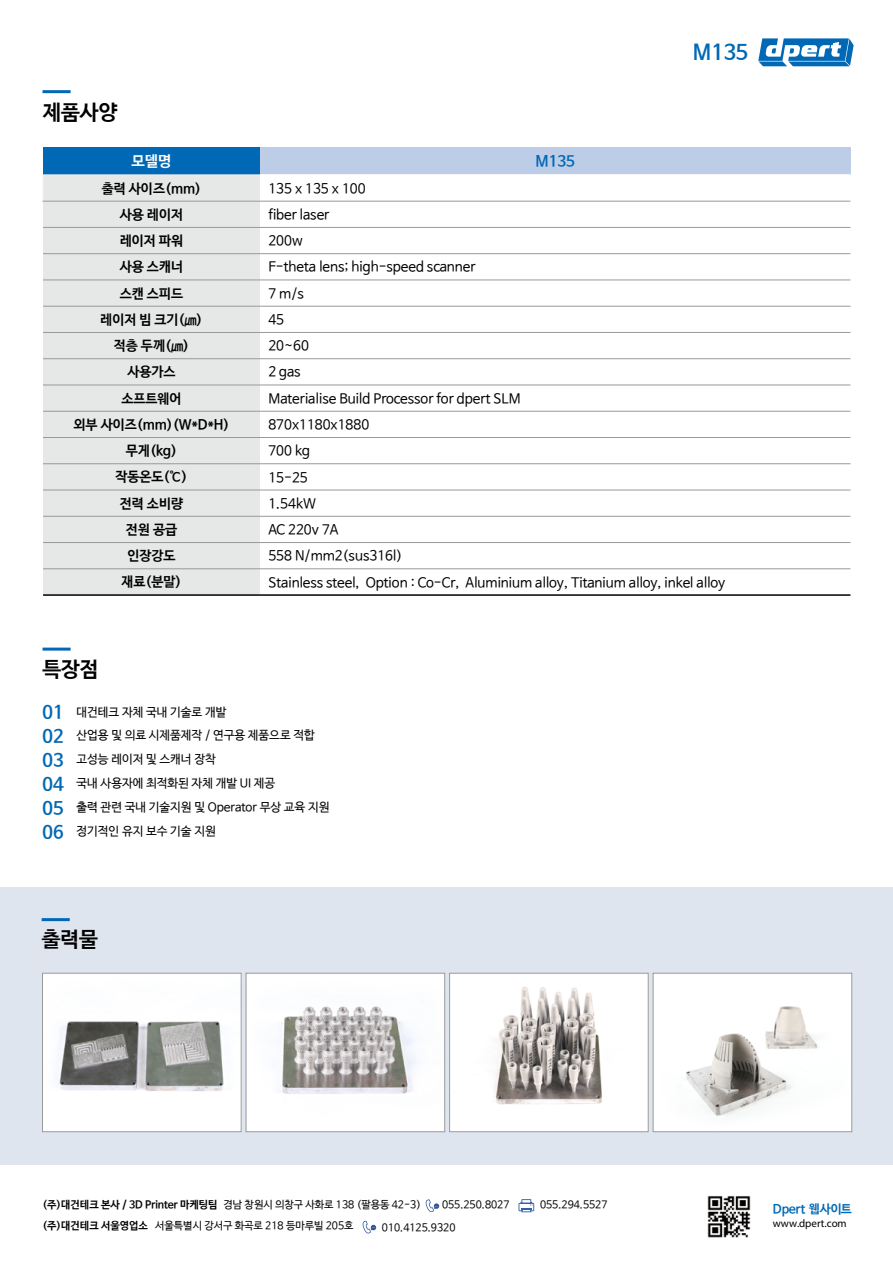
<style>
.page{position:relative;width:893px;height:1263px;background:#fff}
.page>*{position:absolute;margin:0;border:0;box-sizing:border-box;transform-origin:0 0}
.t1{font:700 21px "Nanum Barun Gothic";color:#000}
.t2{font:700 21px "Nanum Barun Gothic";color:#0068b4}
.t3{font:700 18px/23.9px "Nanum Barun Gothic";color:#0068b4;text-align:justify}
.t4{font:700 15px "Nanum Barun Gothic";color:#0068b4}
.t5{font:700 15px "Nanum Barun Gothic";color:#fff}
.t6{font:13.5px "Nanum Barun Gothic";color:#000}
.t7{font:700 13.5px "Nanum Barun Gothic";color:#000}
.t8{font:700 12.3px "Nanum Barun Gothic";color:#0068b4}
.t9{font:12px/23.9px "Nanum Barun Gothic";color:#000}
.t10{font:10.95px "Myriad Pro";color:#000}
.t11{font:10.5px "Nanum Barun Gothic";color:#000}
.t12{font:700 10.5px "Nanum Barun Gothic";color:#000}
.s1{font-weight:400}
.s2{font-weight:700}
</style>
<div class="page">
<div style="left:0;top:887px;width:893px;height:278px;background:#dfe5ef"></div>
<div style="left:43px;top:147px;width:217px;height:28px;background:#0068b4"></div>
<div style="left:260px;top:147px;width:590px;height:28px;background:#becde7"></div>
<div style="left:43px;top:175px;width:217px;height:419px;background:#e6e7e7"></div>
<hr style="left:260px;top:201px;width:590px;height:1px;background:#989999">
<hr style="left:260px;top:227px;width:590px;height:1px;background:#989999">
<hr style="left:260px;top:253px;width:590px;height:1px;background:#989999">
<hr style="left:260px;top:280px;width:590px;height:1px;background:#989999">
<hr style="left:260px;top:306px;width:590px;height:1px;background:#989999">
<hr style="left:260px;top:332px;width:590px;height:1px;background:#989999">
<hr style="left:260px;top:358px;width:590px;height:1px;background:#989999">
<hr style="left:260px;top:385px;width:590px;height:1px;background:#989999">
<hr style="left:260px;top:411px;width:590px;height:1px;background:#989999">
<hr style="left:260px;top:437px;width:590px;height:1px;background:#989999">
<hr style="left:260px;top:463px;width:590px;height:1px;background:#989999">
<hr style="left:260px;top:490px;width:590px;height:1px;background:#989999">
<hr style="left:260px;top:174px;width:590px;height:2px;background:#fff">
<hr style="left:260px;top:516px;width:590px;height:1px;background:#989999">
<hr style="left:43px;top:174px;width:217px;height:1px;background:#f0f0f0">
<svg style="left:43px;top:175px;width:1px;height:26px"></svg>
<hr style="left:260px;top:594px;width:590px;height:2px;background:#000">
<hr style="left:43px;top:594px;width:217px;height:2px;background:#000">
<hr style="left:43px;top:201px;width:217px;height:1px;background:#989999">
<hr style="left:43px;top:227px;width:217px;height:1px;background:#989999">
<hr style="left:43px;top:253px;width:217px;height:1px;background:#989999">
<hr style="left:43px;top:280px;width:217px;height:1px;background:#989999">
<hr style="left:43px;top:306px;width:217px;height:1px;background:#989999">
<hr style="left:43px;top:332px;width:217px;height:1px;background:#989999">
<hr style="left:43px;top:358px;width:217px;height:1px;background:#989999">
<hr style="left:43px;top:385px;width:217px;height:1px;background:#989999">
<hr style="left:43px;top:411px;width:217px;height:1px;background:#989999">
<hr style="left:43px;top:437px;width:217px;height:1px;background:#989999">
<hr style="left:43px;top:463px;width:217px;height:1px;background:#989999">
<hr style="left:43px;top:490px;width:217px;height:1px;background:#989999">
<hr style="left:43px;top:516px;width:217px;height:1px;background:#989999">
<hr style="left:43px;top:542px;width:217px;height:1px;background:#989999">
<hr style="left:260px;top:542px;width:590px;height:1px;background:#989999">
<hr style="left:43px;top:568px;width:217px;height:1px;background:#989999">
<hr style="left:260px;top:568px;width:590px;height:1px;background:#989999">
<svg style="left:426px;top:1199px;width:13px;height:13px"></svg>
<svg style="left:363px;top:1221px;width:13px;height:12px"></svg>
<svg style="left:518px;top:1199px;width:16px;height:13px"></svg>
<img style="left:707px;top:1196px;width:44px;height:42px">
<hr style="left:43px;top:90px;width:28px;height:3px;background:#0068b4">
<hr style="left:43px;top:648px;width:28px;height:3px;background:#0068b4">
<hr style="left:42px;top:918px;width:28px;height:3px;background:#0068b4">
<img style="left:44px;top:975px;width:195px;height:155px">
<div style="left:42px;top:973px;width:199px;height:159px;border:1px solid #989999"></div>
<img style="left:248px;top:975px;width:195px;height:155px">
<div style="left:246px;top:973px;width:199px;height:159px;border:1px solid #989999"></div>
<img style="left:451px;top:975px;width:195px;height:155px">
<div style="left:449px;top:973px;width:199px;height:159px;border:1px solid #989999"></div>
<img style="left:655px;top:975px;width:195px;height:155px">
<div style="left:653px;top:973px;width:199px;height:159px;border:1px solid #989999"></div>
<svg style="left:758px;top:38px;width:96px;height:28px"></svg>
<h1 class="t1" style="left:43px;top:101px;width:76px">제품사양</h1>
<h1 class="t2" style="left:693px;top:42px;width:57px">M135</h1>
<p class="t5" style="left:131px;top:153px;width:42px">모델명</p>
<p class="t4" style="left:535px;top:153px;width:41px">M135</p>
<p class="t7" style="left:102px;top:181px;width:101px">출력 사이즈(mm)</p>
<p class="t6" style="left:268px;top:181px;width:99px">135 x 135 x 100</p>
<p class="t7" style="left:120px;top:208px;width:65px">사용 레이저</p>
<p class="t6" style="left:268px;top:208px;width:62px">fiber laser</p>
<p class="t7" style="left:120px;top:234px;width:65px">레이저 파워</p>
<p class="t6" style="left:268px;top:234px;width:36px">200w</p>
<p class="t7" style="left:120px;top:260px;width:65px">사용 스캐너</p>
<p class="t6" style="left:268px;top:260px;width:209px">F-theta lens; high-speed scanner</p>
<p class="t7" style="left:120px;top:286px;width:65px">스캔 스피드</p>
<p class="t6" style="left:268px;top:286px;width:37px">7 m/s</p>
<p class="t7" style="left:100px;top:313px;width:104px">레이저 빔 크기(㎛)</p>
<p class="t6" style="left:268px;top:313px;width:17px">45</p>
<p class="t7" style="left:114px;top:339px;width:77px">적층 두께(㎛)</p>
<p class="t6" style="left:268px;top:339px;width:42px">20~60</p>
<p class="t7" style="left:127px;top:365px;width:50px">사용가스</p>
<p class="t6" style="left:268px;top:365px;width:34px">2 gas</p>
<p class="t7" style="left:121px;top:391px;width:62px">소프트웨어</p>
<p class="t6" style="left:268px;top:391px;width:254px">Materialise Build Processor for dpert SLM</p>
<p class="t7" style="left:74px;top:418px;width:157px">외부 사이즈(mm)(W*D*H)</p>
<p class="t6" style="left:268px;top:418px;width:102px">870x1180x1880</p>
<p class="t7" style="left:126px;top:444px;width:53px">무게(kg)</p>
<p class="t6" style="left:268px;top:444px;width:43px">700 kg</p>
<p class="t7" style="left:115px;top:470px;width:74px">작동온도(℃)</p>
<p class="t6" style="left:268px;top:470px;width:41px">15-25</p>
<p class="t7" style="left:120px;top:496px;width:65px">전력 소비량</p>
<p class="t6" style="left:268px;top:496px;width:49px">1.54kW</p>
<p class="t7" style="left:126px;top:523px;width:53px">전원 공급</p>
<p class="t6" style="left:268px;top:523px;width:72px">AC 220v 7A</p>
<p class="t7" style="left:127px;top:549px;width:50px">인장강도</p>
<p class="t6" style="left:268px;top:549px;width:135px">558 N/mm2(sus316l)</p>
<p class="t7" style="left:121px;top:575px;width:62px">재료(분말)</p>
<p class="t6" style="left:268px;top:575px;width:458px">Stainless steel, Option : Co-Cr, Aluminium alloy, Titanium alloy, inkel alloy</p>
<h1 class="t1" style="left:43px;top:659px;width:58px">특장점</h1>
<h2 class="t3" style="left:43px;top:701px;width:22px">01<br>02<br>03<br>04<br>05<br>06</h2>
<p class="t9" style="left:77px;top:700px;width:254px">대건테크 자체 국내 기술로 개발<br>산업용 및 의료 시제품제작 / 연구용 제품으로 적합 고성능 레이저 및 스캐너 장착<br>국내 사용자에 최적화된 자체 개발 UI 제공<br>출력 관련 국내 기술지원 및 Operator 무상 교육 지원 정기적인 유지 보수 기술 지원</p>
<h1 class="t1" style="left:42px;top:928px;width:58px">출력물</h1>
<p class="t12" style="left:43px;top:1199px;width:380px">(주)대건테크 본사 / 3D Printer 마케팅팀 <span class="s1">경남 창원시 의창구 사화로 138 (팔용동 42-3)</span></p>
<p class="t11" style="left:442px;top:1199px;width:69px">055.250.8027</p>
<p class="t11" style="left:540px;top:1199px;width:69px">055.294.5527</p>
<p class="t11" style="left:43px;top:1220px;width:313px"><span class="s2">(주)대건테크 서울영업소</span> 서울특별시 강서구 화곡로 218 등마루빌 205호</p>
<p class="t11" style="left:382px;top:1222px;width:75px">010.4125.9320</p>
<p class="t10" style="left:773px;top:1216px;width:75px">www.dpert.com</p>
<p class="t8" style="left:773px;top:1203px;width:81px">Dpert 웹사이트</p>
</div>
